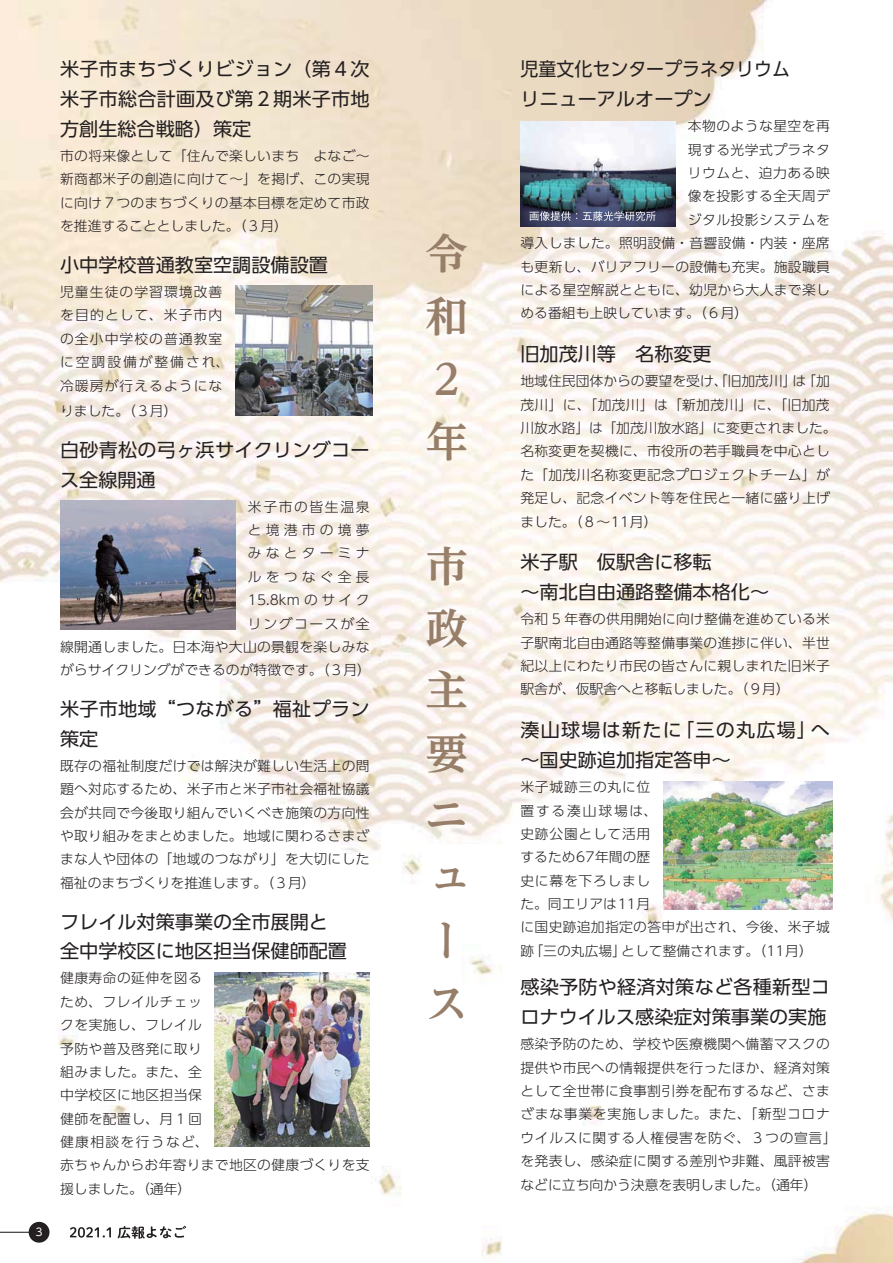
<style>
.page{position:relative;width:893px;height:1263px;background:#fff}
.page>*{position:absolute;margin:0;border:0;box-sizing:border-box;transform-origin:0 0}
.t1{font:41.7px/62.6px "UD Reimin Pro Bold 90 msp RKSJ V";color:#977e69}
.t2{font:18.75px/29.7px "UD Shin Go Pro Regular 90 msp RKSJ H";color:#242021}
.t3{font:18.75px/29.7px "UD Shin Go Pro Regular 90 msp RKSJ H";letter-spacing:.06em;color:#242021}
.t4{font:18.75px/29.7px "UD Shin Go Pro Regular 90 msp RKSJ H";color:#242021;scale:.96 1}
.t5{font:13.5px/23.4px "UD Shin Go Pro Light 90 msp RKSJ H";letter-spacing:.02em;color:#242021}
.t6{font:13.5px/23.4px "UD Shin Go Pro Light 90 msp RKSJ H";letter-spacing:.075em;color:#242021}
.t7{font:13.5px "UD Shin Go Pro Light 90 msp RKSJ H";color:#242021}
.t8{font:10.65px "UD Shin Go Pro Regular 90 msp RKSJ H";color:#fff}
</style>
<div class="page">
<img style="left:0;top:0;width:893px;height:1263px">
<img style="left:235px;top:285px;width:138px;height:130px">
<img style="left:60px;top:500px;width:175px;height:129px">
<img style="left:215px;top:972px;width:154px;height:175px">
<img style="left:663px;top:782px;width:169px;height:128px">
<img style="left:520px;top:122px;width:155px;height:104px">
<svg style="left:529px;top:211px;width:127px;height:10px"></svg>
<hr style="left:0;top:1232px;width:31px;height:1px;background:#242021">
<div style="left:29px;top:1222px;width:21px;height:21px;background:#242021;border-radius:50%"></div>
<svg style="left:70px;top:1226px;width:116px;height:13px"></svg>
<p class="t8" style="left:34px;top:1228px;width:12px">３</p>
<p class="t2" style="left:60px;top:57px;width:311px;text-align:justify">米子市まちづくりビジョン（第４次米子市総合計画及び第２期米子市地方創生総合戦略）策定</p>
<p class="t5" style="left:60px;top:146px;width:311px;text-align:justify">市の将来像として「住んで楽しいまち　よなご～新商都米子の創造に向けて～」を掲げ、この実現に向け７つのまちづくりの基本目標を定めて市政を推進することとしました。（３月）</p>
<p class="t2" style="left:60px;top:253px;width:269px">小中学校普通教室空調設備設置</p>
<p class="t6" style="left:60px;top:282px;width:171px">児童生徒の学習環境改善を目的として、米子市内の全小中学校の普通教室に空調設備が整備され、冷暖房が行えるようにな</p>
<p class="t5" style="left:60px;top:401px;width:119px">りました。（３月）</p>
<p class="t2" style="left:60px;top:437px;width:311px">白砂青松の弓ヶ浜サイクリングコース全線開通</p>
<p class="t5" style="left:60px;top:497px;width:312px;text-align:right">米子市の皆生温泉<br>と境港市の境夢<br>みなとターミナ<br>ルをつなぐ全長<br>15.8km のサイク<br>リングコースが全<br>線開通しました。日本海や大山の景観を楽しみながらサイクリングができるのが特徴です。（３月）</p>
<p class="t2" style="left:60px;top:697px;width:311px">米子市地域“つながる”福祉プラン策定</p>
<p class="t5" style="left:60px;top:756px;width:311px;text-align:justify">既存の福祉制度だけでは解決が難しい生活上の問題へ対応するため、米子市と米子市社会福祉協議会が共同で今後取り組んでいくべき施策の方向性や取り組みをまとめました。地域に関わるさまざまな人や団体の「地域のつながり」を大切にした福祉のまちづくりを推進します。（３月）</p>
<p class="t2" style="left:60px;top:909px;width:288px">フレイル対策事業の全市展開と全中学校区に地区担当保健師配置</p>
<p class="t5" style="left:60px;top:968px;width:311px">健康寿命の延伸を図る<br>ため、フレイルチェッ<br>クを実施し、フレイル<br>予防や普及啓発に取り<br>組みました。また、全<br>中学校区に地区担当保<br>健師を配置し、月１回<br>健康相談を行うなど、<br>赤ちゃんからお年寄りまで地区の健康づくりを支援しました。（通年）</p>
<p class="t1" style="left:425px;top:228px;width:43px">令和<br>２年</p>
<p class="t1" style="left:425px;top:540px;width:43px">市政主要ニュース</p>
<p class="t4" style="left:520px;top:57px;width:282px">児童文化センタープラネタリウムリニューアルオープン</p>
<p class="t5" style="left:688px;top:116px;width:143px">本物のような星空を再</p>
<p class="t5" style="left:688px;top:140px;width:143px">現する光学式プラネタ</p>
<p class="t5" style="left:688px;top:163px;width:143px">リウムと、迫力ある映</p>
<p class="t5" style="left:688px;top:186px;width:143px">像を投影する全天周デ</p>
<p class="t5" style="left:688px;top:210px;width:143px">ジタル投影システムを</p>
<p class="t5" style="left:520px;top:233px;width:311px">導入しました。照明設備・音響設備・内装・座席</p>
<p class="t5" style="left:520px;top:257px;width:311px">も更新し、バリアフリーの設備も充実。施設職員</p>
<p class="t5" style="left:520px;top:280px;width:311px">による星空解説とともに、幼児から大人まで楽し</p>
<p class="t7" style="left:520px;top:308px;width:229px">める番組も上映しています。（６月）</p>
<p class="t2" style="left:520px;top:342px;width:193px">旧加茂川等　名称変更</p>
<p class="t5" style="left:520px;top:371px;width:318px">地域住民団体からの要望を受け、「旧加茂川」は「加茂川」に、「加茂川」は「新加茂川」に、「旧加茂川放水路」は「加茂川放水路」に変更されました。名称変更を契機に、市役所の若手職員を中心とした「加茂川名称変更記念プロジェクトチーム」が発足し、記念イベント等を住民と一緒に盛り上げました。（８～11月）</p>
<p class="t2" style="left:520px;top:550px;width:250px">米子駅　仮駅舎に移転<br>～南北自由通路整備本格化～</p>
<p class="t5" style="left:520px;top:609px;width:311px;text-align:justify">令和 5 年春の供用開始に向け整備を進めている米子駅南北自由通路等整備事業の進捗に伴い、半世紀以上にわたり市民の皆さんに親しまれた旧米子駅舎が、仮駅舎へと移転しました。（９月）</p>
<p class="t3" style="left:520px;top:718px;width:311px">湊山球場は新たに「三の丸広場」へ～国史跡追加指定答申～</p>
<p class="t5" style="left:520px;top:777px;width:311px">米子城跡三の丸に位<br>置する湊山球場は、<br>史跡公園として活用<br>するため67年間の歴<br>史に幕を下ろしまし<br>た。同エリアは11月<br>に国史跡追加指定の答申が出され、今後、米子城跡「三の丸広場」として整備されます。（11月）</p>
<p class="t2" style="left:520px;top:975px;width:311px">感染予防や経済対策など各種新型コロナウイルス感染症対策事業の実施</p>
<p class="t5" style="left:520px;top:1034px;width:318px">感染予防のため、学校や医療機関へ備蓄マスクの提供や市民への情報提供を行ったほか、経済対策として全世帯に食事割引券を配布するなど、さまざまな事業を実施しました。また、「新型コロナウイルスに関する人権侵害を防ぐ、３つの宣言」を発表し、感染症に関する差別や非難、風評被害などに立ち向かう決意を表明しました。（通年）</p>
</div>
